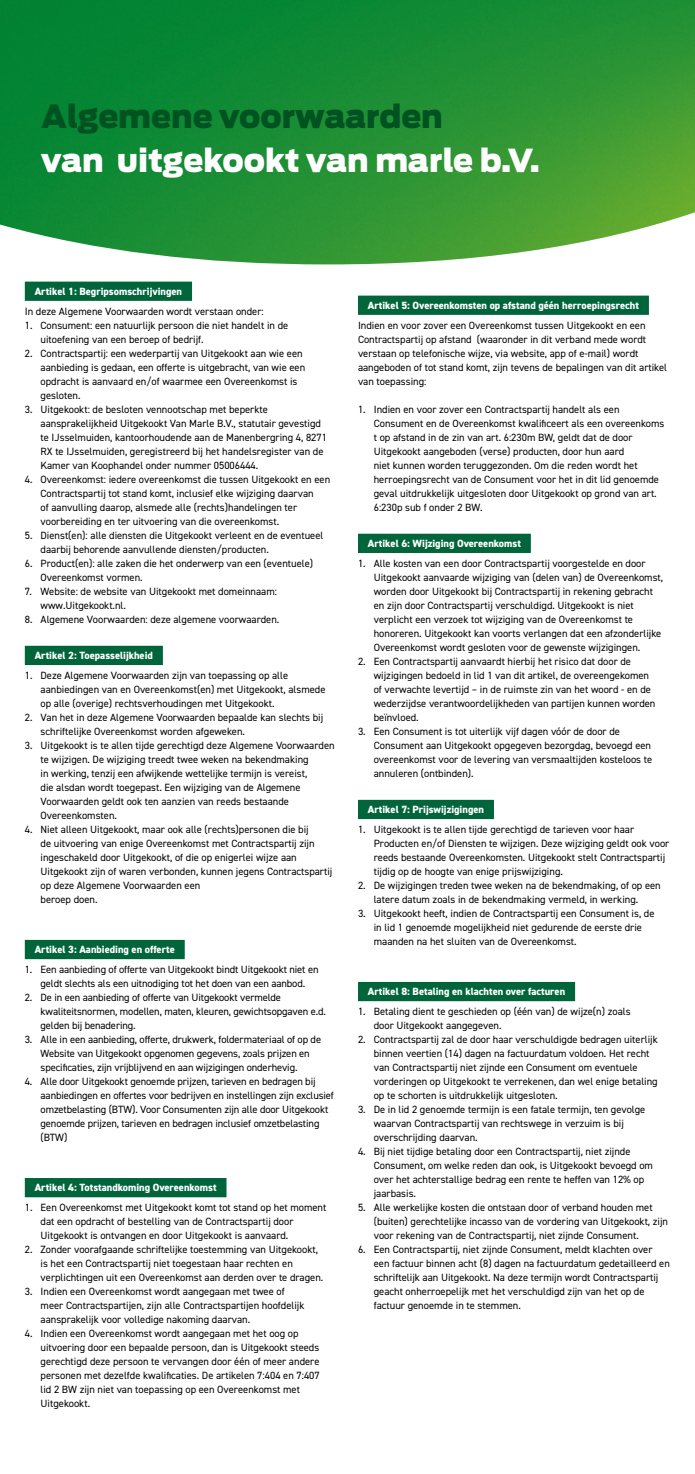
<style>
.page{position:relative;width:695px;height:1474px;background:#fff}
.page>*{position:absolute;margin:0;border:0;box-sizing:border-box;transform-origin:0 0}
.t1{font:900 31.5px "Antenna";color:#fff}
.t2{font:900 31.5px "Antenna";color:#005321}
.t3{font:10.5px/14px "DIN2014";color:#000}
.t4{font:800 10.5px "DIN2014";color:#fff}
</style>
<div class="page">
<img style="left:0;top:0;width:694px;height:264px">
<div style="left:25px;top:281px;width:167px;height:20px;background:#00653a"></div>
<div style="left:25px;top:645px;width:138px;height:20px;background:#00653a"></div>
<div style="left:25px;top:939px;width:160px;height:20px;background:#00653a"></div>
<div style="left:25px;top:1177px;width:201px;height:20px;background:#00653a"></div>
<div style="left:358px;top:295px;width:290px;height:20px;background:#00653a"></div>
<div style="left:358px;top:533px;width:172px;height:20px;background:#00653a"></div>
<div style="left:358px;top:799px;width:136px;height:20px;background:#00653a"></div>
<div style="left:358px;top:981px;width:217px;height:20px;background:#00653a"></div>
<h1 class="t2" style="left:41px;top:98px;width:403px">Algemene voorwaarden</h1>
<h1 class="t1" style="left:41px;top:142px;width:500px">van uitgekookt van marle b.V.</h1>
<p class="t4" style="left:35px;top:284px;width:149px">Artikel 1: Begripsomschrijvingen</p>
<p class="t3" style="left:25px;top:304px;width:240px">In deze Algemene Voorwaarden wordt verstaan onder:</p>
<p class="t3" style="left:41px;top:318px;width:249px;text-indent:-16px">1. Consument: een natuurlijk persoon die niet handelt in de uitoefening van een beroep of bedrijf.</p>
<p class="t3" style="left:41px;top:346px;width:266px;text-indent:-16px">2. Contractspartij: een wederpartij van Uitgekookt aan wie een aanbieding is gedaan, een offerte is uitgebracht, van wie een opdracht is aanvaard en/of waarmee een Overeenkomst is gesloten.</p>
<p class="t3" style="left:41px;top:402px;width:288px;text-indent:-16px">3. Uitgekookt: de besloten vennootschap met beperkte aansprakelijkheid Uitgekookt Van Marle B.V., statutair gevestigd te IJsselmuiden, kantoorhoudende aan de Manenbergring 4, 8271<br>RX te IJsselmuiden, geregistreerd bij het handelsregister van de Kamer van Koophandel onder nummer 05006444.</p>
<p class="t3" style="left:41px;top:472px;width:291px;text-indent:-16px">4. Overeenkomst: iedere overeenkomst die tussen Uitgekookt en een Contractspartij tot stand komt, inclusief elke wijziging daarvan<br>of aanvulling daarop, alsmede alle (rechts)handelingen ter voorbereiding en ter uitvoering van die overeenkomst.</p>
<p class="t3" style="left:41px;top:528px;width:284px;text-indent:-16px">5. Dienst(en): alle diensten die Uitgekookt verleent en de eventueel daarbij behorende aanvullende diensten/producten.</p>
<p class="t3" style="left:41px;top:556px;width:274px;text-indent:-16px">6. Product(en): alle zaken die het onderwerp van een (eventuele)<br>Overeenkomst vormen.</p>
<p class="t3" style="left:41px;top:584px;width:238px;text-indent:-16px">7. Website: de website van Uitgekookt met domeinnaam: www.Uitgekookt.nl.</p>
<p class="t3" style="left:25px;top:612px;width:256px">8. Algemene Voorwaarden: deze algemene voorwaarden.</p>
<p class="t4" style="left:35px;top:648px;width:120px">Artikel 2: Toepasselijkheid</p>
<p class="t3" style="left:41px;top:668px;width:286px;text-indent:-16px">1. Deze Algemene Voorwaarden zijn van toepassing op alle aanbiedingen van en Overeenkomst(en) met Uitgekookt, alsmede op alle (overige) rechtsverhoudingen met Uitgekookt.</p>
<p class="t3" style="left:41px;top:710px;width:284px;text-indent:-16px">2. Van het in deze Algemene Voorwaarden bepaalde kan slechts bij schriftelijke Overeenkomst worden afgeweken.</p>
<p class="t3" style="left:41px;top:738px;width:295px;text-indent:-16px">3. Uitgekookt is te allen tijde gerechtigd deze Algemene Voorwaarden te wijzigen. De wijziging treedt twee weken na bekendmaking<br>in werking, tenzij een afwijkende wettelijke termijn is vereist,<br>die alsdan wordt toegepast. Een wijziging van de Algemene Voorwaarden geldt ook ten aanzien van reeds bestaande Overeenkomsten.</p>
<p class="t3" style="left:41px;top:822px;width:293px;text-indent:-16px">4. Niet alleen Uitgekookt, maar ook alle (rechts)personen die bij<br>de uitvoering van enige Overeenkomst met Contractspartij zijn ingeschakeld door Uitgekookt, of die op enigerlei wijze aan Uitgekookt zijn of waren verbonden, kunnen jegens Contractspartij op deze Algemene Voorwaarden een<br>beroep doen.</p>
<p class="t4" style="left:35px;top:942px;width:141px">Artikel 3: Aanbieding en offerte</p>
<p class="t3" style="left:25px;top:962px;width:295px;text-align:center">1. Een aanbieding of offerte van Uitgekookt bindt Uitgekookt niet en geldt slechts als een uitnodiging tot het doen van een aanbod.</p>
<p class="t3" style="left:41px;top:990px;width:287px;text-indent:-16px">2. De in een aanbieding of offerte van Uitgekookt vermelde kwaliteitsnormen, modellen, maten, kleuren, gewichtsopgaven e.d. gelden bij benadering.</p>
<p class="t3" style="left:41px;top:1032px;width:282px;text-indent:-16px">3. Alle in een aanbieding, offerte, drukwerk, foldermateriaal of op de<br>Website van Uitgekookt opgenomen gegevens, zoals prijzen en specificaties, zijn vrijblijvend en aan wijzigingen onderhevig.</p>
<p class="t3" style="left:41px;top:1074px;width:295px;text-indent:-16px">4. Alle door Uitgekookt genoemde prijzen, tarieven en bedragen bij aanbiedingen en offertes voor bedrijven en instellingen zijn exclusief omzetbelasting (BTW). Voor Consumenten zijn alle door Uitgekookt genoemde prijzen, tarieven en bedragen inclusief omzetbelasting (BTW)</p>
<p class="t4" style="left:35px;top:1180px;width:183px">Artikel 4: Totstandkoming Overeenkomst</p>
<p class="t3" style="left:41px;top:1200px;width:287px;text-indent:-16px">1. Een Overeenkomst met Uitgekookt komt tot stand op het moment dat een opdracht of bestelling van de Contractspartij door<br>Uitgekookt is ontvangen en door Uitgekookt is aanvaard.</p>
<p class="t3" style="left:41px;top:1242px;width:284px;text-indent:-16px">2. Zonder voorafgaande schriftelijke toestemming van Uitgekookt, is het een Contractspartij niet toegestaan haar rechten en verplichtingen uit een Overeenkomst aan derden over te dragen.</p>
<p class="t3" style="left:41px;top:1284px;width:265px;text-indent:-16px">3. Indien een Overeenkomst wordt aangegaan met twee of meer Contractspartijen, zijn alle Contractspartijen hoofdelijk aansprakelijk voor volledige nakoming daarvan.</p>
<p class="t3" style="left:41px;top:1326px;width:281px;text-indent:-16px">4. Indien een Overeenkomst wordt aangegaan met het oog op uitvoering door een bepaalde persoon, dan is Uitgekookt steeds gerechtigd deze persoon te vervangen door één of meer andere personen met dezelfde kwalificaties. De artikelen 7:404 en 7:407 lid 2 BW zijn niet van toepassing op een Overeenkomst met Uitgekookt.</p>
<p class="t4" style="left:368px;top:298px;width:272px">Artikel 5: Overeenkomsten op afstand géén herroepingsrecht</p>
<p class="t3" style="left:358px;top:318px;width:310px">Indien en voor zover een Overeenkomst tussen Uitgekookt en een Contractspartij op afstand (waaronder in dit verband mede wordt verstaan op telefonische wijze, via website, app of e-mail) wordt aangeboden of tot stand komt, zijn tevens de bepalingen van dit artikel van toepassing:</p>
<p class="t3" style="left:373px;top:402px;width:292px;text-indent:-16px">1. Indien en voor zover een Contractspartij handelt als een Consument en de Overeenkomst kwalificeert als een overeenkoms t op afstand in de zin van art. 6:230m BW, geldt dat de door Uitgekookt aangeboden (verse) producten, door hun aard<br>niet kunnen worden teruggezonden. Om die reden wordt het herroepingsrecht van de Consument voor het in dit lid genoemde geval uitdrukkelijk uitgesloten door Uitgekookt op grond van art.<br>6:230p sub f onder 2 BW.</p>
<p class="t4" style="left:368px;top:536px;width:154px">Artikel 6: Wijziging Overeenkomst</p>
<p class="t3" style="left:373px;top:556px;width:291px;text-indent:-16px">1. Alle kosten van een door Contractspartij voorgestelde en door Uitgekookt aanvaarde wijziging van (delen van) de Overeenkomst, worden door Uitgekookt bij Contractspartij in rekening gebracht en zijn door Contractspartij verschuldigd. Uitgekookt is niet verplicht een verzoek tot wijziging van de Overeenkomst te honoreren. Uitgekookt kan voorts verlangen dat een afzonderlijke Overeenkomst wordt gesloten voor de gewenste wijzigingen.</p>
<p class="t3" style="left:373px;top:654px;width:283px;text-indent:-16px">2. Een Contractspartij aanvaardt hierbij het risico dat door de wijzigingen bedoeld in lid 1 van dit artikel, de overeengekomen of verwachte levertijd – in de ruimste zin van het woord - en de wederzijdse verantwoordelijkheden van partijen kunnen worden beïnvloed.</p>
<p class="t3" style="left:373px;top:724px;width:280px;text-indent:-16px">3. Een Consument is tot uiterlijk vijf dagen vóór de door de Consument aan Uitgekookt opgegeven bezorgdag, bevoegd een overeenkomst voor de levering van versmaaltijden kosteloos te annuleren (ontbinden).</p>
<p class="t4" style="left:368px;top:802px;width:118px">Artikel 7: Prijswijzigingen</p>
<p class="t3" style="left:373px;top:822px;width:297px;text-indent:-16px">1. Uitgekookt is te allen tijde gerechtigd de tarieven voor haar Producten en/of Diensten te wijzigen. Deze wijziging geldt ook voor reeds bestaande Overeenkomsten. Uitgekookt stelt Contractspartij tijdig op de hoogte van enige prijswijziging.</p>
<p class="t3" style="left:373px;top:878px;width:288px;text-indent:-16px">2. De wijzigingen treden twee weken na de bekendmaking, of op een latere datum zoals in de bekendmaking vermeld, in werking.</p>
<p class="t3" style="left:373px;top:906px;width:282px;text-indent:-16px">3. Uitgekookt heeft, indien de Contractspartij een Consument is, de in lid 1 genoemde mogelijkheid niet gedurende de eerste drie maanden na het sluiten van de Overeenkomst.</p>
<p class="t4" style="left:368px;top:984px;width:199px">Artikel 8: Betaling en klachten over facturen</p>
<p class="t3" style="left:373px;top:1004px;width:258px;text-indent:-16px">1. Betaling dient te geschieden op (één van) de wijze(n) zoals door Uitgekookt aangegeven.</p>
<p class="t3" style="left:373px;top:1032px;width:285px;text-indent:-16px">2. Contractspartij zal de door haar verschuldigde bedragen uiterlijk binnen veertien (14) dagen na factuurdatum voldoen. Het recht van Contractspartij niet zijnde een Consument om eventuele vorderingen op Uitgekookt te verrekenen, dan wel enige betaling op te schorten is uitdrukkelijk uitgesloten.</p>
<p class="t3" style="left:373px;top:1102px;width:273px;text-indent:-16px">3. De in lid 2 genoemde termijn is een fatale termijn, ten gevolge waarvan Contractspartij van rechtswege in verzuim is bij overschrijding daarvan.</p>
<p class="t3" style="left:373px;top:1144px;width:281px;text-indent:-16px">4. Bij niet tijdige betaling door een Contractspartij, niet zijnde Consument, om welke reden dan ook, is Uitgekookt bevoegd om over het achterstallige bedrag een rente te heffen van 12% op jaarbasis.</p>
<p class="t3" style="left:373px;top:1200px;width:296px;text-indent:-16px">5. Alle werkelijke kosten die ontstaan door of verband houden met (buiten) gerechtelijke incasso van de vordering van Uitgekookt, zijn voor rekening van de Contractspartij, niet zijnde Consument.</p>
<p class="t3" style="left:373px;top:1242px;width:297px;text-indent:-16px">6. Een Contractspartij, niet zijnde Consument, meldt klachten over een factuur binnen acht (8) dagen na factuurdatum gedetailleerd en schriftelijk aan Uitgekookt. Na deze termijn wordt Contractspartij geacht onherroepelijk met het verschuldigd zijn van het op de factuur genoemde in te stemmen.</p>
</div>
